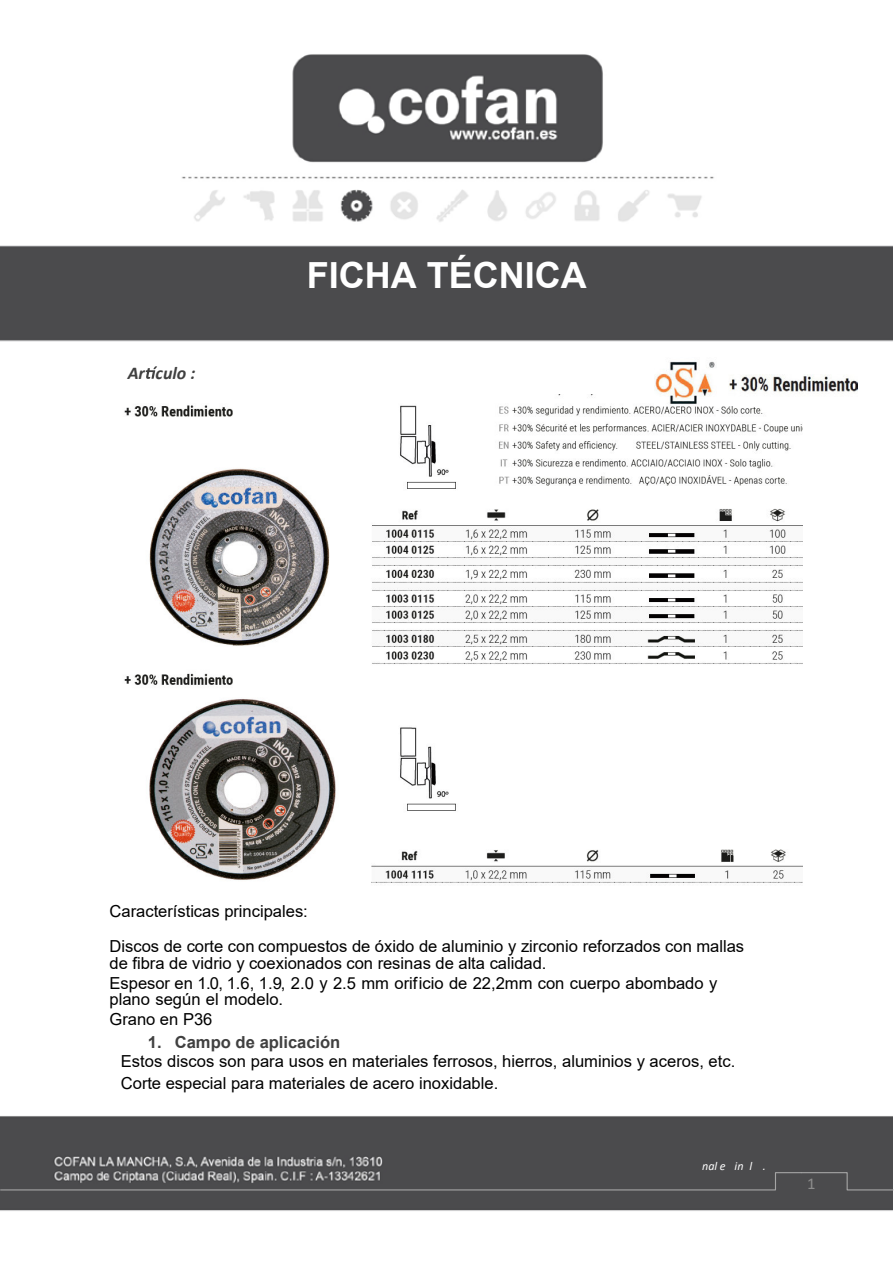
<style>
.page{position:relative;width:894px;height:1264px;background:#fff}
.page>*{position:absolute;margin:0;border:0;box-sizing:border-box;transform-origin:0 0}
.t1{font:700 36px "Arial";color:#fff}
.t2{font:italic 700 18px "Calibri";color:#404040}
.t3{font:16.5px/19.8px "Arial";color:#000}
.t4{font:700 16.5px "Arial";color:#404040}
.t5{font:16.5px "Calibri";color:#8c8c8c}
.t6{font:italic 12px "Calibri";color:#fff}
</style>
<div class="page">
<img style="left:1px;top:54px;width:891px;height:1157px">
<img style="left:118px;top:395px;width:684px;height:494px">
<svg style="left:0;top:1171px;width:893px;height:19px;background:#565658"></svg>
<svg style="left:146px;top:366px;width:11px;height:13px"></svg>
<img style="left:654px;top:357px;width:202px;height:48px">
<p class="t2" style="left:128px;top:365px;width:69px">Ar culo :</p>
<h1 class="t1" style="left:307px;top:262px;width:281px">FICHA TÉCNICA</h1>
<p class="t3" style="left:109px;top:894px;width:636px;line-height:35.2px">Características principales:<br>Discos de corte con compuestos de óxido de aluminio y zirconio reforzados con mallas</p>
<p class="t3" style="left:109px;top:954px;width:609px">de fibra de vidrio y coexionados con resinas de alta calidad.<br>Espesor en 1.0, 1.6, 1.9, 2.0 y 2.5 mm orificio de 22,2mm con cuerpo abombado y</p>
<p class="t3" style="left:109px;top:990px;width:175px">plano según el modelo.<br>Grano en P36</p>
<p class="t4" style="left:148px;top:1036px;width:194px">1. Campo de aplicación</p>
<p class="t3" style="left:121px;top:1052px;width:615px;line-height:21.8px">Estos discos son para usos en materiales ferrosos, hierros, aluminios y aceros, etc.<br>Corte especial para materiales de acero inoxidable.</p>
<p class="t6" style="left:702px;top:1160px;width:65px">nale in l .</p>
<p class="t5" style="left:806px;top:1176px;width:10px">1</p>
</div>
